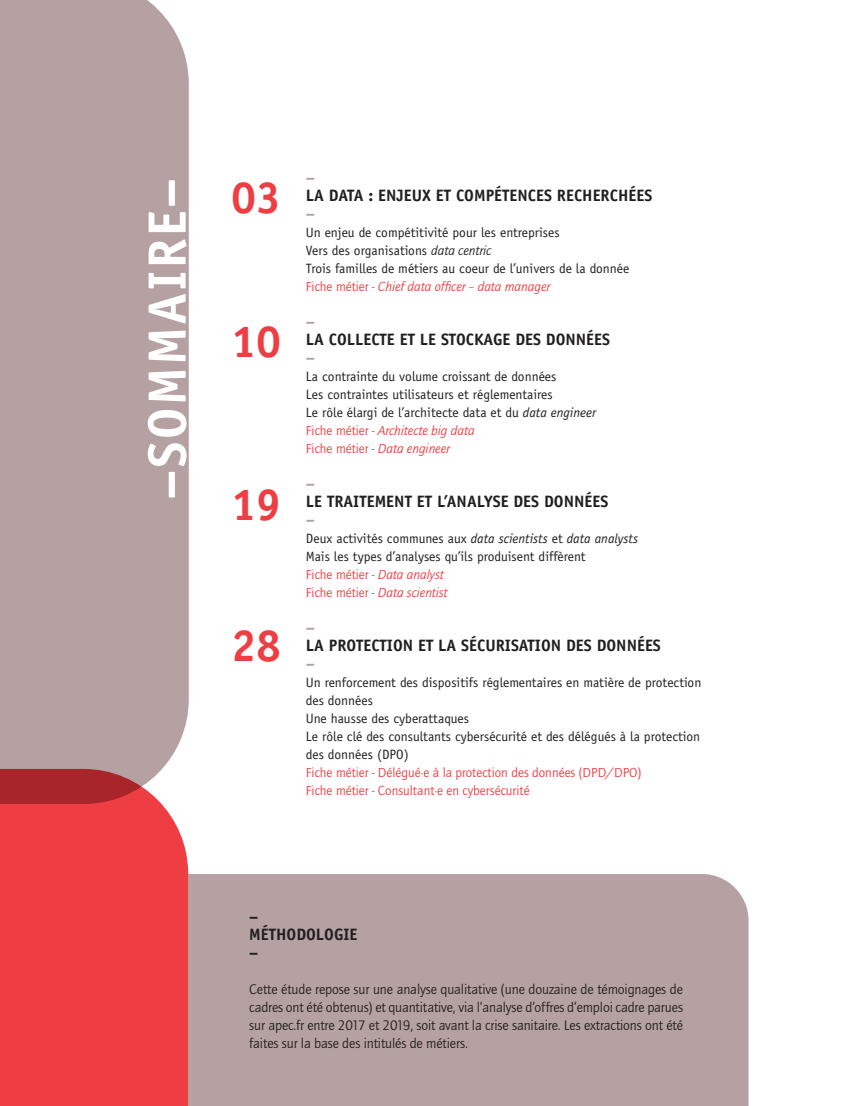
<style>
.page{position:relative;width:851px;height:1106px;background:#fff}
.page>*{position:absolute;margin:0;border:0;box-sizing:border-box;transform-origin:0 0}
.t1{font:700 54px "Officina Sans";letter-spacing:.04em;color:#fff}
.t2{font:700 45px "Officina Sans";color:#ee3d43}
.t3{font:700 16.5px/18px "Officina Sans";color:#231f20}
.t4{font:700 16.5px "Officina Sans";color:#b5a1a2}
.t5{font:14.25px/18px "Quay Itc T";letter-spacing:-.01em;color:#231f20;text-align:justify}
.t6{font:13.5px/18px "Officina Sans";color:#231f20}
.t7{font:13.5px/18px "Quay Itc T";color:#ee3d43}
.t8{font:italic 13.5px/18px "Quay Itc T";letter-spacing:-.005em;color:#ee3d43}
.s1{font-family:"Quay Itc T";font-style:italic}
.s2{font-style:normal}
.s3{font-style:italic}
</style>
<div class="page">
<div style="left:188px;top:874px;width:560px;height:232px;background:#b5a1a2"></div>
<div style="left:0;top:0;width:189px;height:769px;background:#b5a1a2"></div>
<svg style="left:0;top:769px;width:188px;height:337px;background:#e94147"></svg>
<h1 class="t1" style="left:133px;top:499px;width:323px;rotate:-90deg">–SOMMAIRE–</h1>
<h2 class="t2" style="left:231px;top:169px;width:52px">03</h2>
<h2 class="t2" style="left:231px;top:313px;width:52px">10</h2>
<h2 class="t2" style="left:231px;top:477px;width:52px">19</h2>
<h2 class="t2" style="left:231px;top:618px;width:52px">28</h2>
<p class="t4" style="left:306px;top:167px;width:11px">–</p>
<p class="t3" style="left:306px;top:186px;width:348px">LA DATA : ENJEUX ET COMPÉTENCES RECHERCHÉES</p>
<p class="t4" style="left:306px;top:203px;width:11px">–</p>
<p class="t6" style="left:306px;top:223px;width:325px">Un enjeu de compétitivité pour les entreprises<br>Vers des organisations <span class="s1">data centric<br></span>Trois familles de métiers au coeur de l’univers de la donnée</p>
<p class="t8" style="left:306px;top:277px;width:246px"><span class="s2">Fiche métier -</span> Chief data officer – data manager</p>
<p class="t4" style="left:306px;top:311px;width:11px">–</p>
<p class="t3" style="left:306px;top:330px;width:305px">LA COLLECTE ET LE STOCKAGE DES DONNÉES</p>
<p class="t4" style="left:306px;top:347px;width:11px">–</p>
<p class="t6" style="left:306px;top:367px;width:291px">La contrainte du volume croissant de données<br>Les contraintes utilisateurs et réglementaires<br>Le rôle élargi de l’architecte data et du <span class="s3">data engineer</span></p>
<p class="t8" style="left:306px;top:421px;width:170px"><span class="s2">Fiche métier -</span> Architecte big data<br><span class="s2">Fiche métier -</span> Data engineer</p>
<p class="t4" style="left:306px;top:473px;width:11px">–</p>
<p class="t3" style="left:306px;top:492px;width:304px">LE TRAITEMENT ET L’ANALYSE DES DONNÉES</p>
<p class="t4" style="left:306px;top:509px;width:11px">–</p>
<p class="t6" style="left:306px;top:529px;width:333px">Deux activités communes aux <span class="s3">data scientists</span> et <span class="s3">data analysts<br></span>Mais les types d’analyses qu’ils produisent diffèrent</p>
<p class="t7" style="left:306px;top:565px;width:143px">Fiche métier - <span class="s3">Data analyst<br></span>Fiche métier - <span class="s3">Data scientist</span></p>
<p class="t4" style="left:306px;top:617px;width:11px">–</p>
<p class="t3" style="left:306px;top:636px;width:356px">LA PROTECTION ET LA SÉCURISATION DES DONNÉES</p>
<p class="t4" style="left:306px;top:653px;width:11px">–</p>
<p class="t6" style="left:306px;top:673px;width:397px">Un renforcement des dispositifs réglementaires en matière de protection des données<br>Une hausse des cyberattaques<br>Le rôle clé des consultants cybersécurité et des délégués à la protection des données (DPO)</p>
<p class="t7" style="left:306px;top:763px;width:337px">Fiche métier - Délégué·e à la protection des données (DPD/DPO)<br>Fiche métier - Consultant·e en cybersécurité</p>
<p class="t3" style="left:249px;top:907px;width:110px">–<br>MÉTHODOLOGIE –</p>
<p class="t5" style="left:249px;top:980px;width:435px">Cette étude repose sur une analyse qualitative (une douzaine de témoignages de cadres ont été obtenus) et quantitative, via l’analyse d’offres d’emploi cadre parues sur apec.fr entre 2017 et 2019, soit avant la crise sanitaire. Les extractions ont été faites sur la base des intitulés de métiers.</p>
</div>
